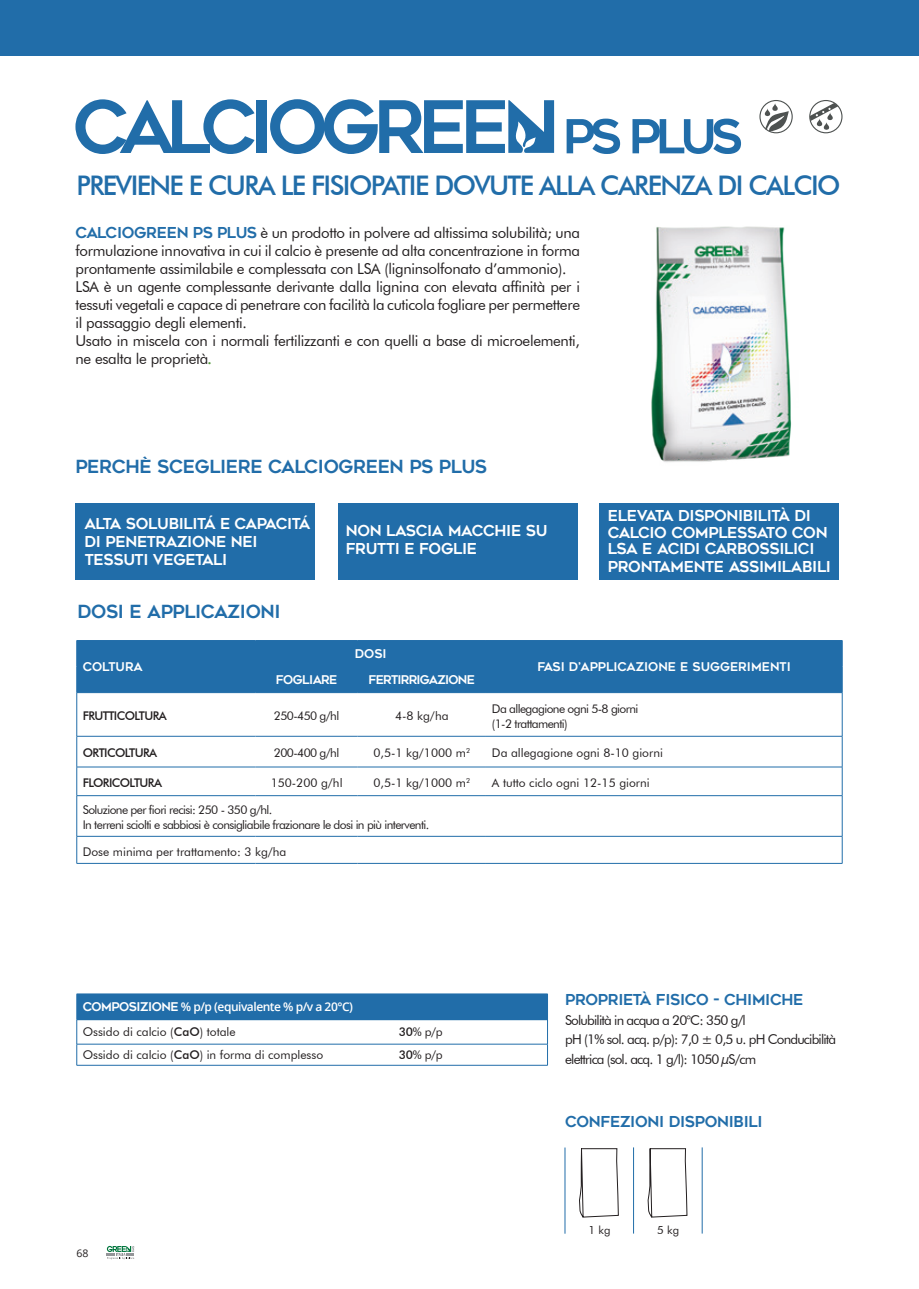
<style>
.page{position:relative;width:919px;height:1289px;background:#fff}
.page>*{position:absolute;margin:0;border:0;box-sizing:border-box;transform-origin:0 0}
.t1{font:500 27px "Futura BT";letter-spacing:-.06em;color:#216da9}
.t2{font:18px "Geometos";letter-spacing:-.02em;color:#216da9}
.t3{font:15px/18px "Futura BT";letter-spacing:-.02em;color:#231f20}
.t4{font:15px/18px "Geometos";letter-spacing:-.02em;color:#fff}
.t5{font:15px "Geometos";letter-spacing:-.02em;color:#216da9}
.t6{font:13.5px/19.5px "Futura BT";letter-spacing:-.06em;color:#231f20}
.t7{font:12px/15px "Futura BT";letter-spacing:-.05em;color:#231f20}
.t8{font:12px "Futura BT";color:#231f20}
.t9{font:12px "Geometos";color:#fff}
.t10{font:600 12px "Open Sans";letter-spacing:-.04em;color:#fff}
.t11{font:500 12px "Futura BT";letter-spacing:-.05em;color:#231f20}
.t12{font:12px "Geometos";letter-spacing:-.06em;color:#fff}
.t13{font:12px "Geometos";letter-spacing:-.04em;color:#fff}
.t14{font:11.25px "Futura BT";color:#231f20}
.t15{font:10.5px "Open Sans";color:#231f20}
.s1{font-family:"Geometos";color:#216da9}
.s2{font-family:"Geometos";color:#4f9739}
.s3{font-family:"Geometos";font-weight:400}
.s4{font-weight:500}
</style>
<div class="page">
<svg style="left:107px;top:1245px;width:27px;height:14px"></svg>
<div style="left:75px;top:503px;width:240px;height:77px;background:#216da9"></div>
<div style="left:338px;top:503px;width:240px;height:77px;background:#216da9"></div>
<div style="left:599px;top:503px;width:240px;height:77px;background:#216da9"></div>
<div style="left:77px;top:993px;width:470px;height:26px;background:#216da9"></div>
<hr style="left:77px;top:1019px;width:316px;height:1px;background:#216da9">
<hr style="left:393px;top:1019px;width:154px;height:1px;background:#216da9">
<hr style="left:77px;top:1043px;width:316px;height:1px;background:#216da9">
<svg style="left:76px;top:994px;width:1px;height:71px"></svg>
<hr style="left:393px;top:1043px;width:154px;height:1px;background:#216da9">
<svg style="left:547px;top:994px;width:1px;height:71px"></svg>
<hr style="left:77px;top:1064px;width:316px;height:1px;background:#216da9">
<hr style="left:393px;top:1064px;width:154px;height:1px;background:#216da9">
<svg style="left:816px;top:118px;width:6px;height:8px"></svg>
<svg style="left:823px;top:122px;width:6px;height:8px"></svg>
<div style="left:809px;top:100px;width:33px;height:33px;border:1px solid #4e5251;border-radius:50%"></div>
<svg style="left:809px;top:103px;width:29px;height:18px"></svg>
<svg style="left:772px;top:103px;width:5px;height:8px"></svg>
<svg style="left:765px;top:111px;width:23px;height:21px"></svg>
<div style="left:759px;top:100px;width:33px;height:33px;border:1px solid #4e5251;border-radius:50%"></div>
<div style="left:76px;top:640px;width:766px;height:52px;background:#216da9"></div>
<hr style="left:255px;top:666px;width:102px;height:1px;background:#216da9">
<hr style="left:357px;top:666px;width:129px;height:1px;background:#216da9">
<hr style="left:77px;top:692px;width:178px;height:1px;background:#216da9">
<hr style="left:76px;top:692px;width:1px;height:44px;background:#216da9">
<hr style="left:255px;top:692px;width:102px;height:1px;background:#216da9">
<hr style="left:357px;top:692px;width:129px;height:1px;background:#216da9">
<hr style="left:486px;top:692px;width:356px;height:1px;background:#216da9">
<hr style="left:841px;top:692px;width:1px;height:44px;background:#216da9">
<hr style="left:77px;top:736px;width:178px;height:1px;background:#216da9">
<hr style="left:76px;top:736px;width:1px;height:30px;background:#216da9">
<hr style="left:255px;top:736px;width:102px;height:1px;background:#216da9">
<hr style="left:357px;top:736px;width:129px;height:1px;background:#216da9">
<hr style="left:486px;top:736px;width:356px;height:1px;background:#216da9">
<hr style="left:841px;top:736px;width:1px;height:30px;background:#216da9">
<hr style="left:77px;top:766px;width:178px;height:1px;background:#216da9">
<svg style="left:76px;top:767px;width:1px;height:28px"></svg>
<hr style="left:255px;top:766px;width:102px;height:1px;background:#216da9">
<hr style="left:357px;top:766px;width:129px;height:1px;background:#216da9">
<hr style="left:486px;top:766px;width:356px;height:1px;background:#216da9">
<svg style="left:841px;top:767px;width:1px;height:28px"></svg>
<hr style="left:77px;top:795px;width:178px;height:1px;background:#216da9">
<hr style="left:76px;top:795px;width:1px;height:41px;background:#216da9">
<hr style="left:255px;top:795px;width:102px;height:1px;background:#216da9">
<hr style="left:357px;top:795px;width:129px;height:1px;background:#216da9">
<hr style="left:486px;top:795px;width:356px;height:1px;background:#216da9">
<hr style="left:841px;top:795px;width:1px;height:41px;background:#216da9">
<hr style="left:77px;top:836px;width:178px;height:1px;background:#216da9">
<svg style="left:76px;top:836px;width:1px;height:27px"></svg>
<hr style="left:255px;top:836px;width:102px;height:1px;background:#216da9">
<hr style="left:357px;top:836px;width:129px;height:1px;background:#216da9">
<hr style="left:486px;top:836px;width:356px;height:1px;background:#216da9">
<svg style="left:841px;top:836px;width:1px;height:27px"></svg>
<hr style="left:77px;top:863px;width:178px;height:1px;background:#216da9">
<hr style="left:255px;top:863px;width:102px;height:1px;background:#216da9">
<hr style="left:357px;top:863px;width:129px;height:1px;background:#216da9">
<hr style="left:486px;top:863px;width:356px;height:1px;background:#216da9">
<hr style="left:564px;top:1147px;width:1px;height:86px;background:#216da9">
<hr style="left:633px;top:1147px;width:1px;height:86px;background:#216da9">
<hr style="left:701px;top:1147px;width:1px;height:86px;background:#216da9">
<svg style="left:579px;top:1148px;width:39px;height:69px"></svg>
<svg style="left:647px;top:1148px;width:40px;height:69px"></svg>
<svg style="left:75px;top:99px;width:179px;height:55px"></svg>
<div style="left:257px;top:100px;width:10px;height:53px;background:#216da9"></div>
<svg style="left:270px;top:99px;width:284px;height:55px"></svg>
<svg style="left:566px;top:119px;width:54px;height:35px"></svg>
<svg style="left:632px;top:119px;width:109px;height:35px"></svg>
<img style="left:651px;top:226px;width:140px;height:236px">
<div style="left:0;top:0;width:918px;height:55px;background:#216da9"></div>
<h1 class="t1" style="left:77px;top:169px;width:765px">PREVIENE E CURA LE FISIOPATIE DOVUTE ALLA CARENZA DI CALCIO</h1>
<p class="t3" style="left:75px;top:224px;width:506px"><span class="s1">CALCIOGREEN PS PLUS</span> è un prodotto in polvere ad altissima solubilità; una formulazione innovativa in cui il calcio è presente ad alta concentrazione in forma prontamente assimilabile e complessata con LSA (ligninsolfonato d’ammonio).<br>LSA è un agente complessante derivante dalla lignina con elevata affinità per i tessuti vegetali e capace di penetrare con facilità la cuticola fogliare per permettere il passaggio degli elementi.<br>Usato in miscela con i normali fertilizzanti e con quelli a base di microelementi, ne esalta le proprietà<span class="s2">.</span></p>
<p class="t2" style="left:75px;top:456px;width:413px">PERCHÈ SCEGLIERE CALCIOGREEN PS PLUS</p>
<p class="t4" style="left:85px;top:514px;width:227px">ALTA SOLUBILITÁ E CAPACITÁ<br>DI PENETRAZIONE NEI<br>TESSUTI VEGETALI</p>
<p class="t4" style="left:346px;top:521px;width:203px">NON LASCIA MACCHIE SU<br>FRUTTI E FOGLIE</p>
<p class="t2" style="left:77px;top:601px;width:205px">DOSI E APPLICAZIONI</p>
<p class="t9" style="left:355px;top:647px;width:33px">DOSI</p>
<p class="t4" style="left:608px;top:507px;width:221px;line-height:16.5px">ELEVATA DISPONIBILITÀ DI<br>CALCIO COMPLESSATO CON<br>LSA E ACIDI CARBOSSILICI</p>
<p class="t4" style="left:608px;top:557px;width:225px">PRONTAMENTE ASSIMILABILI</p>
<p class="t9" style="left:83px;top:660px;width:62px">COLTURA</p>
<p class="t13" style="left:276px;top:673px;width:63px">FOGLIARE</p>
<p class="t12" style="left:368px;top:673px;width:108px">FERTIRRIGAZIONE</p>
<p class="t9" style="left:537px;top:660px;width:255px">FASI D’APPLICAZIONE E SUGGERIMENTI</p>
<p class="t11" style="left:83px;top:708px;width:86px">FRUTTICOLTURA</p>
<p class="t7" style="left:274px;top:708px;width:67px">250-450 g/hl</p>
<p class="t7" style="left:395px;top:708px;width:55px">4-8 kg/ha</p>
<p class="t7" style="left:492px;top:701px;width:148px">Da allegagione ogni 5-8 giorni (1-2 trattamenti)</p>
<p class="t11" style="left:83px;top:746px;width:76px">ORTICOLTURA</p>
<p class="t7" style="left:274px;top:745px;width:67px">200-400 g/hl</p>
<p class="t7" style="left:373px;top:745px;width:98px">0,5-1 kg/1000 m<sup>2</sup></p>
<p class="t8" style="left:492px;top:746px;width:172px">Da allegagione ogni 8-10 giorni</p>
<p class="t11" style="left:83px;top:775px;width:81px">FLORICOLTURA</p>
<p class="t7" style="left:271px;top:775px;width:73px">150-200 g/hl</p>
<p class="t7" style="left:373px;top:775px;width:98px">0,5-1 kg/1000 m<sup>2</sup></p>
<p class="t8" style="left:492px;top:775px;width:159px">A tutto ciclo ogni 12-15 giorni</p>
<p class="t7" style="left:83px;top:802px;width:348px">Soluzione per fiori recisi: 250 - 350 g/hl.<br>In terreni sciolti e sabbiosi è consigliabile frazionare le dosi in più interventi.</p>
<p class="t8" style="left:83px;top:844px;width:205px">Dose minima per trattamento: 3 kg/ha</p>
<p class="t10" style="left:83px;top:998px;width:272px"><span class="s3">COMPOSIZIONE</span> % p/p (equivalente % p/v a 20°C)</p>
<p class="t8" style="left:83px;top:1024px;width:154px">Ossido di calcio (<span class="s4">CaO</span>) totale</p>
<p class="t7" style="left:399px;top:1024px;width:45px"><span class="s4">30</span>% p/p</p>
<p class="t8" style="left:83px;top:1047px;width:242px">Ossido di calcio (<span class="s4">CaO</span>) in forma di complesso</p>
<p class="t7" style="left:399px;top:1047px;width:45px"><span class="s4">30</span>% p/p</p>
<p class="t15" style="left:77px;top:1245px;width:14px">68</p>
<p class="t5" style="left:565px;top:991px;width:240px">PROPRIETÀ FISICO - CHIMICHE</p>
<p class="t6" style="left:565px;top:1009px;width:272px">Solubilità in acqua a 20°C: 350 g/l<br>pH (1% sol. acq. p/p): 7,0 ± 0,5 u. pH Conducibilità elettrica (sol. acq. 1 g/l): 1050 µS/cm</p>
<p class="t5" style="left:565px;top:1112px;width:199px">CONFEZIONI DISPONIBILI</p>
<p class="t14" style="left:588px;top:1222px;width:23px">1 kg</p>
<p class="t14" style="left:657px;top:1222px;width:23px">5 kg</p>
</div>
